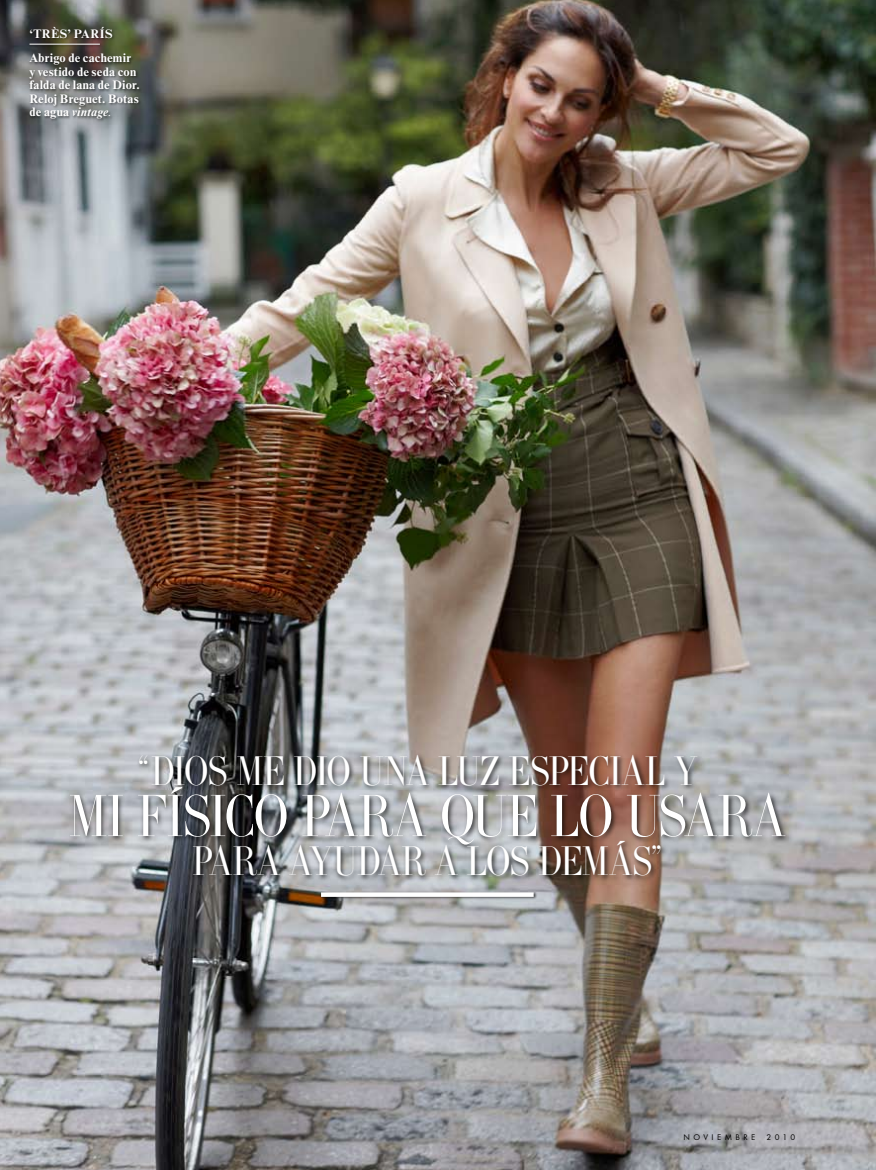
<style>
.page{position:relative;width:876px;height:1170px;background:#fff}
.page>*{position:absolute;margin:0;border:0;box-sizing:border-box;transform-origin:0 0}
.t1{font:64.5px "Didot Tmd Vanity Fair CNP";letter-spacing:-.015em;color:#fff}
.t2{font:45px "Didot Tmd Vanity Fair CNP";letter-spacing:-.005em;color:#fff}
.t3{font:700 12.75px/13.5px "VF Times";letter-spacing:.015em;color:#fff}
.t4{font:8.55px "Futura";letter-spacing:.4em;color:#000}
.s1{font-style:italic}
.s2{font-weight:400;font-style:italic}
</style>
<div class="page">
<img style="left:0;top:0;width:876px;height:1169px">
<div style="left:68px;top:752px;width:724px;height:131px;background:#000;opacity:.7"></div>
<div style="left:318px;top:890px;width:220px;height:10px;background:#000;opacity:.7"></div>
<svg style="left:321px;top:892px;width:213px;height:4px"></svg>
<div style="left:28px;top:25px;width:115px;height:99px;background:#000;opacity:.6"></div>
<hr style="left:29px;top:44px;width:71px;height:1px;background:#fff">
<p class="t3" style="left:29px;top:22px;width:103px;line-height:24.2px">‘TRÈS’ parís<br>Abrigo de cachemir</p>
<p class="t3" style="left:29px;top:65px;width:112px">y vestido de seda con falda de lana de Dior.<br>Reloj Breguet. Botas de agua <span class="s1">vintage</span><span class="s2">.</span></p>
<h2 class="t2" style="left:139px;top:743px;width:560px">“DIOS ME DIO UNA LUZ ESPECIAL Y</h2>
<h1 class="t1" style="left:69px;top:776px;width:718px">MI FÍSICO PARA QUE LO USARA</h1>
<h2 class="t2" style="left:193px;top:833px;width:470px">PARA AYUDAR A LOS DEMÁS”</h2>
<p class="t4" style="left:683px;top:1131px;width:73px">NOVIEMBRE</p>
<p class="t4" style="left:766px;top:1131px;width:30px">2010</p>
</div>
